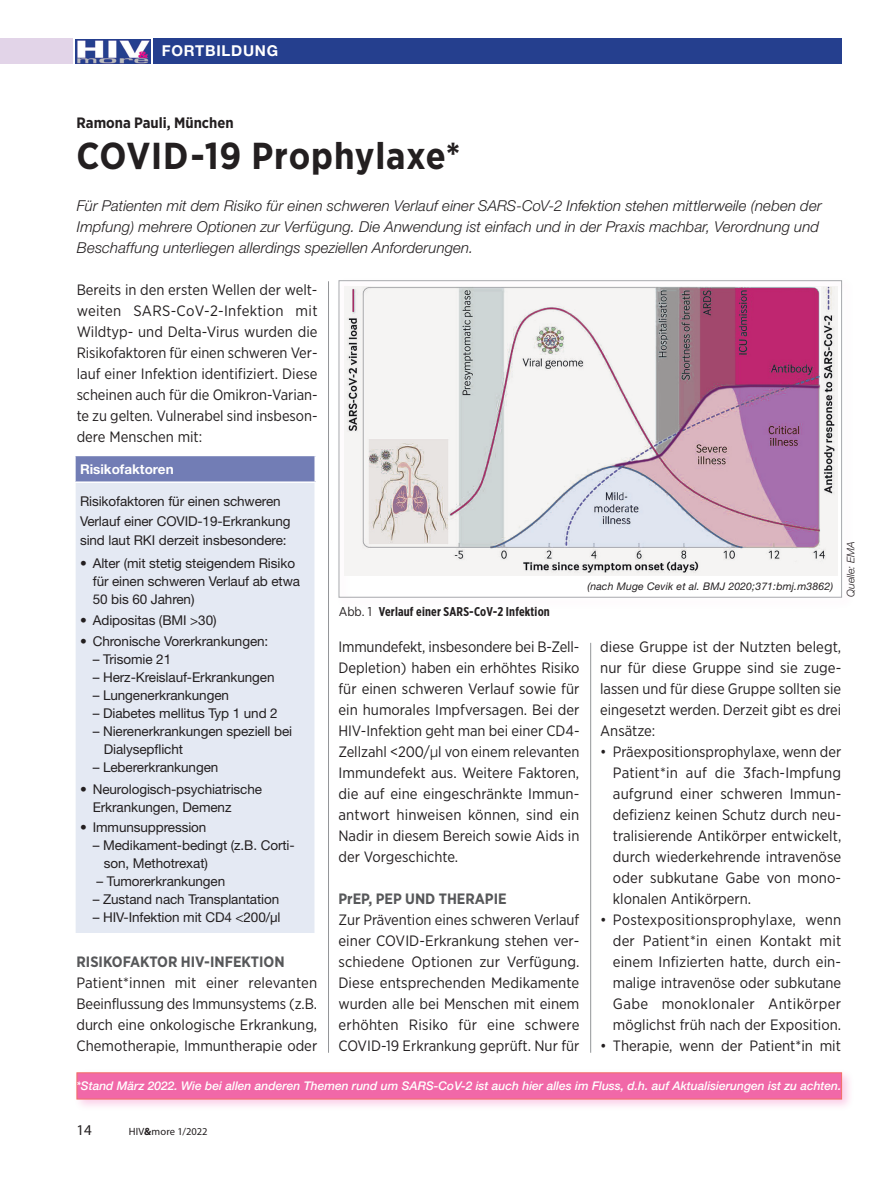
<style>
.page{position:relative;width:893px;height:1191px;background:#fff}
.page>*{position:absolute;margin:0;border:0;box-sizing:border-box;transform-origin:0 0}
.Überschrift_2{font:700 37.5px "Gotham Narrow";letter-spacing:.02em;color:#231f20}
.Fliesstext{font:15px/21px "Gotham Narrow";color:#231f20;text-align:justify}
.Vorspann_Artikel{font:italic 300 15px/21px "Helvetica Neue";letter-spacing:.005em;color:#231f20}
.Fliesstext-2{font:700 15px "Gotham Narrow";color:#57585a}
.Überschrift_2-2{font:700 15px "Gotham Narrow";color:#231f20}
.t1{font:700 15px "Helvetica Neue";letter-spacing:.05em;color:#fff}
.t2{font:15px "Myriad Pro";color:#231f20}
.Tabelle_grau{font:13.5px/18px "Helvetica Neue";letter-spacing:-.005em;color:#231f20}
.Tabelle_grau-2{font:700 13.5px "Helvetica Neue";color:#fff}
.BU_Text{font:700 12.75px "Gotham X Narrow";letter-spacing:.015em;color:#231f20}
.Standard1{font:italic 500 12px "Helvetica Neue";color:#fff}
.BU_Text-2{font:italic 10.5px "Helvetica Neue";letter-spacing:.015em;color:#231f20}
.t3{font:10.5px "Myriad Pro";letter-spacing:.01em;color:#231f20}
.BU_Text-3{font:italic 300 10.5px "Helvetica Neue";color:#231f20}
.s1{font-family:"Gotham Narrow";font-weight:400}
.s2{font-family:"Helvetica Neue";font-weight:300}
.s3{font-weight:700}
</style>
<div class="page">
<div style="left:153px;top:39px;width:689px;height:25px;background:#253f8e"></div>
<div style="left:0;top:39px;width:72px;height:25px;background:#e2d4e8"></div>
<img style="left:76px;top:39px;width:74px;height:25px">
<div style="left:73px;top:1068px;width:782px;height:43px;background:#ed028c;opacity:.2"></div>
<div style="left:77px;top:1072px;width:765px;height:27px;background:#f168a8;border:1px solid #f26e65"></div>
<hr style="left:590px;top:643px;width:1px;height:409px;background:#939598">
<hr style="left:328px;top:281px;width:1px;height:771px;background:#939598">
<div style="left:75px;top:455px;width:240px;height:27px;background:#727db5"></div>
<div style="left:75px;top:482px;width:240px;height:482px;background:#e4e9f3"></div>
<hr style="left:74px;top:455px;width:242px;height:1px;background:#fff">
<hr style="left:74px;top:456px;width:2px;height:25px;background:#fff">
<hr style="left:314px;top:456px;width:2px;height:25px;background:#fff">
<hr style="left:74px;top:481px;width:242px;height:2px;background:#fff">
<hr style="left:74px;top:483px;width:2px;height:480px;background:#fff">
<hr style="left:314px;top:483px;width:2px;height:480px;background:#fff">
<hr style="left:74px;top:963px;width:242px;height:1px;background:#fff">
<div style="left:339px;top:280px;width:503px;height:317px;border:1px solid #a8a9ad"></div>
<img style="left:344px;top:286px;width:493px;height:290px">
<div style="left:64px;top:933px;width:260px;height:30px;background:#fff"></div>
<p class="t1" style="left:162px;top:42px;width:118px">FORTBILDUNG</p>
<p class="Überschrift_2-2" style="left:76px;top:113px;width:159px">Ramona Pauli, München</p>
<p class="Überschrift_2" style="left:77px;top:132px;width:385px">COVID-19 Prophylaxe*</p>
<p class="Vorspann_Artikel" style="left:77px;top:195px;width:746px">Für Patienten mit dem Risiko für einen schweren Verlauf einer SARS-CoV-2 Infektion stehen mittlerweile (neben der<br>Impfung) mehrere Optionen zur Verfügung. Die Anwendung ist einfach und in der Praxis machbar, Verordnung und<br>Beschaffung unterliegen allerdings speziellen Anforderungen.</p>
<p class="Fliesstext" style="left:77px;top:279px;width:242px">Bereits in den ersten Wellen der welt&shy;weiten SARS-CoV-2-Infektion mit Wildtyp- und Delta-Virus wurden die Risikofaktoren für einen schweren Ver&shy;lauf einer Infektion identifiziert. Diese scheinen auch für die Omikron-Varian&shy;te zu gelten. Vulnerabel sind insbeson&shy;dere Menschen mit:</p>
<p class="Tabelle_grau-2" style="left:80px;top:460px;width:95px">Risikofaktoren</p>
<p class="Tabelle_grau" style="left:80px;top:491px;width:212px;line-height:19.5px">Risikofaktoren für einen schweren<br>Verlauf einer COVID-19-Erkrankung sind laut RKI derzeit insbesondere:</p>
<p class="Tabelle_grau" style="left:93px;top:553px;width:209px;text-indent:-13px">• Alter (mit stetig steigendem Risiko für einen schweren Verlauf ab etwa<br>50 bis 60 Jahren)</p>
<p class="Tabelle_grau" style="left:80px;top:611px;width:138px">• Adipositas (BMI &gt;30)</p>
<p class="Tabelle_grau" style="left:80px;top:632px;width:190px">• Chronische Vorerkrankungen:</p>
<p class="Tabelle_grau" style="left:93px;top:650px;width:80px">– Trisomie 21</p>
<p class="Tabelle_grau" style="left:93px;top:668px;width:183px">– Herz-Kreislauf-Erkrankungen</p>
<p class="Tabelle_grau" style="left:93px;top:686px;width:138px">– Lungenerkrankungen</p>
<p class="Tabelle_grau" style="left:93px;top:704px;width:186px">– Diabetes mellitus Typ 1 und 2</p>
<p class="Tabelle_grau" style="left:104px;top:722px;width:190px;text-indent:-11px">– Nierenerkrankungen speziell bei<br>Dialysepflicht</p>
<p class="Tabelle_grau" style="left:93px;top:758px;width:127px">– Lebererkrankungen</p>
<p class="Tabelle_grau" style="left:93px;top:780px;width:171px;text-indent:-13px">• Neurologisch-psychiatrische<br>Erkrankungen, Demenz</p>
<p class="Tabelle_grau" style="left:80px;top:818px;width:128px">• Immunsuppression</p>
<p class="Tabelle_grau" style="left:104px;top:836px;width:193px;text-indent:-11px">– Medikament-bedingt (z.B. Corti&shy;son, Methotrexat)</p>
<p class="Tabelle_grau" style="left:96px;top:872px;width:130px">– Tumorerkrankungen</p>
<p class="Tabelle_grau" style="left:93px;top:890px;width:188px">– Zustand nach Transplantation</p>
<p class="Tabelle_grau" style="left:93px;top:908px;width:189px">– HIV-Infektion mit CD4 &lt;200/µl</p>
<p class="Fliesstext-2" style="left:77px;top:952px;width:210px">RISIKOFAKTOR HIV-INFEKTION</p>
<p class="Fliesstext" style="left:77px;top:972px;width:242px">Patient*innen mit einer relevanten Beeinflussung des Immunsystems (z.B. durch eine onkologische Erkrankung, Chemotherapie, Immuntherapie oder</p>
<p class="BU_Text" style="left:339px;top:604px;width:213px"><span class="s1">Abb. 1</span> Verlauf einer SARS-CoV-2 Infektion</p>
<p class="BU_Text-2" style="left:587px;top:579px;width:247px">(nach Muge Cevik et al. BMJ 2020;371:bmj.m3862)</p>
<p class="BU_Text-3" style="left:844px;top:597px;width:58px;rotate:-90deg">Quelle: EMA</p>
<p class="Fliesstext" style="left:338px;top:636px;width:243px">Immundefekt, insbesondere bei B-Zell-Depletion) haben ein erhöhtes Risiko für einen schweren Verlauf sowie für ein humorales Impfversagen. Bei der HIV-Infektion geht man bei einer CD4- Zellzahl &lt;200/<span class="s2">µ</span>l von einem relevanten Immundefekt aus. Weitere Faktoren, die auf eine eingeschränkte Immun&shy;antwort hinweisen können, sind ein Nadir in diesem Bereich sowie Aids in der Vorgeschichte.</p>
<p class="Fliesstext-2" style="left:338px;top:889px;width:170px">PrEP, PEP UND THERAPIE</p>
<p class="Fliesstext" style="left:338px;top:909px;width:243px">Zur Prävention eines schweren Verlauf einer COVID-Erkrankung stehen ver&shy;schiedene Optionen zur Verfügung.<br>Diese entsprechenden Medikamente wurden alle bei Menschen mit einem erhöhten Risiko für eine schwere COVID-19 Erkrankung geprüft. Nur für</p>
<p class="Fliesstext" style="left:600px;top:636px;width:243px">diese Gruppe ist der Nutzten belegt, nur für diese Gruppe sind sie zuge&shy;lassen und für diese Gruppe sollten sie eingesetzt werden. Derzeit gibt es drei Ansätze:</p>
<p class="Fliesstext" style="left:613px;top:741px;width:230px;text-indent:-13px">• Präexpositionsprophylaxe, wenn der Patient*in auf die 3fach-Impfung aufgrund einer schweren Immun&shy;defizienz keinen Schutz durch neu&shy;tralisierende Antikörper entwickelt, durch wiederkehrende intravenöse oder subkutane Gabe von mono&shy;klonalen Antikörpern.</p>
<p class="Fliesstext" style="left:613px;top:909px;width:230px;text-indent:-13px">• Postexpositionsprophylaxe, wenn der Patient*in einen Kontakt mit einem Infizierten hatte, durch ein&shy;malige intravenöse oder subkutane Gabe monoklonaler Antikörper möglichst früh nach der Exposition.</p>
<p class="Fliesstext" style="left:600px;top:1035px;width:242px">• Therapie, wenn der Patient*in mit</p>
<p class="Standard1" style="left:76px;top:1078px;width:767px">*Stand März 2022. Wie bei allen anderen Themen rund um SARS-CoV-2 ist auch hier alles im Fluss, d.h. auf Aktualisierungen ist zu achten.</p>
<p class="t2" style="left:77px;top:1120px;width:17px">14</p>
<p class="t3" style="left:129px;top:1125px;width:80px">HIV<span class="s3">&amp;</span>more 1/2022</p>
</div>
